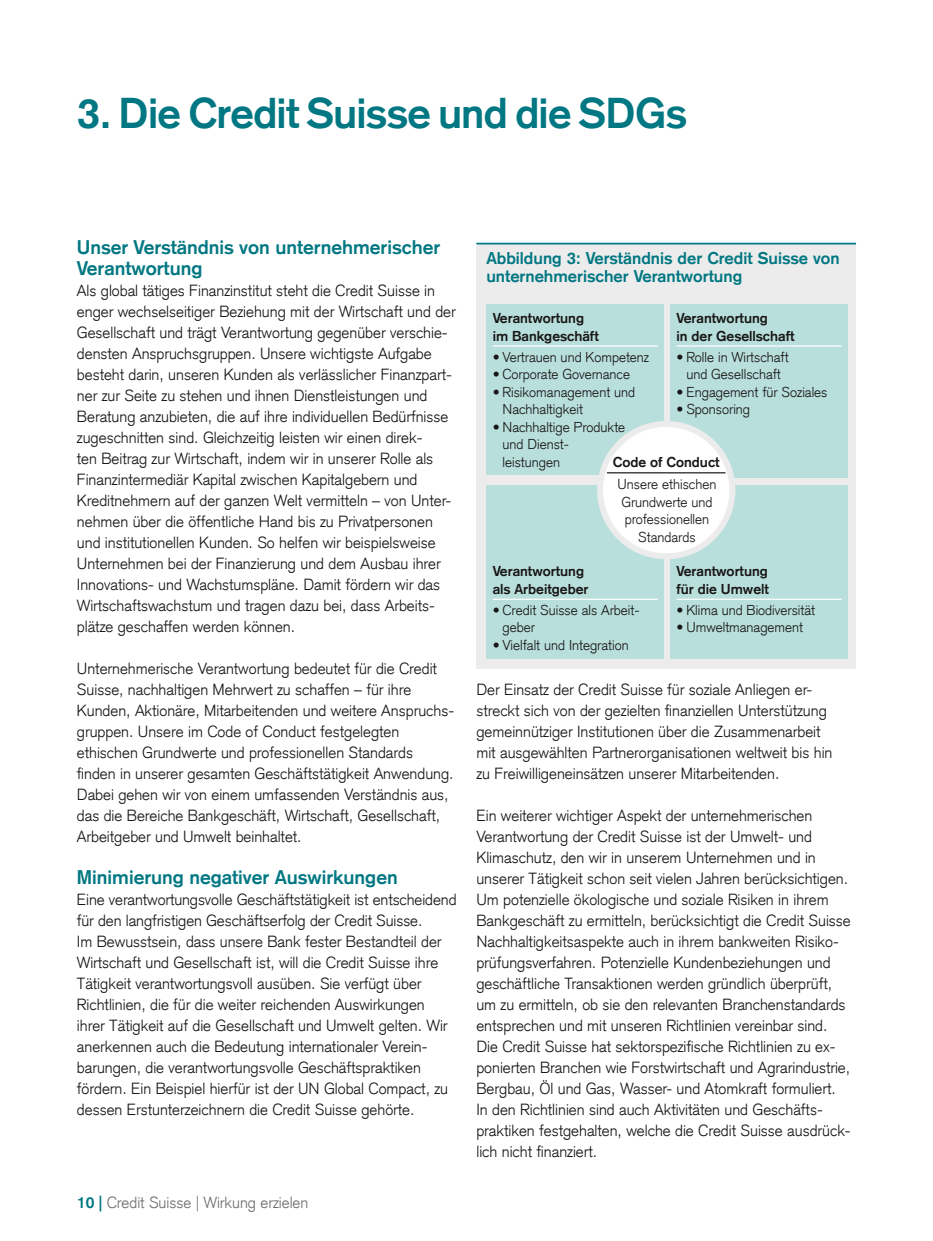
<style>
.page{position:relative;width:933px;height:1241px;background:#fff}
.page>*{position:absolute;margin:0;border:0;box-sizing:border-box;transform-origin:0 0}
.t1{font:700 42px "Credit Suisse Type";letter-spacing:-.015em;color:#007782}
.t2{font:700 19.25px/21px "Credit Suisse Type";color:#007782}
.t3{font:700 16.62px/17.5px "Credit Suisse Type";color:#007782}
.t4{font:300 15.75px/21px "Credit Suisse Type";color:#181716}
.t5{font:300 15.75px "Credit Suisse Type";color:#6e6e6e}
.t6{font:300 14px/17.5px "Credit Suisse Type";color:#181716}
.t7{font:700 14px/17.5px "Credit Suisse Type";color:#181716}
.s1{font-weight:700;color:#007782}
</style>
<div class="page">
<div style="left:476px;top:243px;width:380px;height:425px;background:#ececec"></div>
<div style="left:486px;top:304px;width:178px;height:171px;background:#b9dfdd"></div>
<hr style="left:492px;top:345px;width:166px;height:1px;background:#fff">
<div style="left:486px;top:485px;width:178px;height:173px;background:#b9dfdd"></div>
<hr style="left:492px;top:598px;width:166px;height:1px;background:#fff">
<div style="left:670px;top:304px;width:178px;height:174px;background:#b9dfdd"></div>
<hr style="left:676px;top:345px;width:165px;height:1px;background:#fff">
<div style="left:670px;top:485px;width:178px;height:173px;background:#b9dfdd"></div>
<hr style="left:676px;top:598px;width:165px;height:1px;background:#fff">
<div style="left:600px;top:424px;width:132px;height:132px;background:#fff;border-radius:50%"></div>
<div style="left:597px;top:421px;width:138px;height:138px;border:6px solid #ececec;border-radius:50%"></div>
<hr style="left:607px;top:472px;width:118px;height:1px;background:#181716">
<hr style="left:476px;top:243px;width:380px;height:1px;background:#007782">
<h1 class="t1" style="left:77px;top:88px;width:611px">3. Die Credit Suisse und die SDGs</h1>
<p class="t2" style="left:77px;top:236px;width:365px">Unser Verständnis von unternehmerischer<br>Verantwortung</p>
<p class="t4" style="left:77px;top:280px;width:380px">Als global tätiges Finanzinstitut steht die Credit Suisse in enger wechselseitiger Beziehung mit der Wirtschaft und der Gesellschaft und trägt Verantwortung gegenüber verschie&shy;densten Anspruchsgruppen. Unsere wichtigste Aufgabe besteht darin, unseren Kunden als verlässlicher Finanzpart&shy;ner zur Seite zu stehen und ihnen Dienstleistungen und Beratung anzubieten, die auf ihre individuellen Bedürfnisse zugeschnitten sind. Gleichzeitig leisten wir einen direk-<br>ten Beitrag zur Wirtschaft, indem wir in unserer Rolle als Finanzintermediär Kapital zwischen Kapitalgebern und Kreditnehmern auf der ganzen Welt vermitteln – von Unter&shy;nehmen über die öffentliche Hand bis zu Privatpersonen und institutionellen Kunden. So helfen wir beispielsweise Unternehmen bei der Finanzierung und dem Ausbau ihrer Innovations- und Wachstumspläne. Damit fördern wir das Wirtschaftswachstum und tragen dazu bei, dass Arbeits&shy;plätze geschaffen werden können.</p>
<p class="t4" style="left:77px;top:658px;width:378px">Unternehmerische Verantwortung bedeutet für die Credit Suisse, nachhaltigen Mehrwert zu schaffen – für ihre Kunden, Aktionäre, Mitarbeitenden und weitere Anspruchs&shy;gruppen. Unsere im Code of Conduct festgelegten ethischen Grundwerte und professionellen Standards finden in unserer gesamten Geschäftstätigkeit Anwendung.<br>Dabei gehen wir von einem umfassenden Verständnis aus, das die Bereiche Bankgeschäft, Wirtschaft, Gesellschaft, Arbeitgeber und Umwelt beinhaltet.</p>
<p class="t2" style="left:77px;top:866px;width:322px">Minimierung negativer Auswirkungen</p>
<p class="t4" style="left:77px;top:889px;width:381px">Eine verantwortungsvolle Geschäftstätigkeit ist entscheidend für den langfristigen Geschäftserfolg der Credit Suisse.<br>Im Bewusstsein, dass unsere Bank fester Bestandteil der Wirtschaft und Gesellschaft ist, will die Credit Suisse ihre Tätigkeit verantwortungsvoll ausüben. Sie verfügt über Richtlinien, die für die weiter reichenden Auswirkungen ihrer Tätigkeit auf die Gesellschaft und Umwelt gelten. Wir anerkennen auch die Bedeutung internationaler Verein&shy;barungen, die verantwortungsvolle Geschäftspraktiken fördern. Ein Beispiel hierfür ist der UN Global Compact, zu dessen Erstunterzeichnern die Credit Suisse gehörte.</p>
<p class="t5" style="left:77px;top:1192px;width:233px"><span class="s1">10 |</span> Credit Suisse | Wirkung erzielen</p>
<p class="t3" style="left:486px;top:250px;width:355px">Abbildung 3: Verständnis der Credit Suisse von unternehmerischer Verantwortung</p>
<p class="t7" style="left:492px;top:309px;width:108px">Verantwortung im Bankgeschäft</p>
<p class="t6" style="left:492px;top:348px;width:158px">• Vertrauen und Kompetenz</p>
<p class="t6" style="left:492px;top:365px;width:139px">• Corporate Governance</p>
<p class="t6" style="left:502px;top:383px;width:134px;text-indent:-10px">• Risikomanagement und<br>Nachhaltigkeit</p>
<p class="t6" style="left:502px;top:418px;width:124px;text-indent:-10px">• Nachhaltige Produkte und Dienst&shy;leistungen</p>
<p class="t7" style="left:676px;top:309px;width:120px">Verantwortung<br>in der Gesellschaft</p>
<p class="t6" style="left:676px;top:348px;width:114px;text-align:center">• Rolle in Wirtschaft und Gesellschaft</p>
<p class="t6" style="left:676px;top:383px;width:152px">• Engagement für Soziales</p>
<p class="t6" style="left:676px;top:400px;width:75px">• Sponsoring</p>
<p class="t7" style="left:613px;top:454px;width:108px">Code of Conduct</p>
<p class="t6" style="left:617px;top:475px;width:100px;text-align:center">Unsere ethischen<br>Grundwerte und professionellen<br>Standards</p>
<p class="t7" style="left:492px;top:562px;width:97px">Verantwortung als Arbeitgeber</p>
<p class="t6" style="left:502px;top:601px;width:137px;text-indent:-10px">• Credit Suisse als Arbeit&shy;geber</p>
<p class="t6" style="left:492px;top:636px;width:137px">• Vielfalt und Integration</p>
<p class="t7" style="left:676px;top:562px;width:94px">Verantwortung für die Umwelt</p>
<p class="t6" style="left:676px;top:601px;width:140px">• Klima und Biodiversität</p>
<p class="t6" style="left:676px;top:618px;width:128px">• Umweltmanagement</p>
<p class="t4" style="left:476px;top:679px;width:357px">Der Einsatz der Credit Suisse für soziale Anliegen er&shy;streckt sich von der gezielten finanziellen Unterstützung gemeinnütziger Institutionen über die Zusammenarbeit mit ausgewählten Partnerorganisationen weltweit bis hin zu Freiwilligeneinsätzen unserer Mitarbeitenden.</p>
<p class="t4" style="left:476px;top:805px;width:376px">Ein weiterer wichtiger Aspekt der unternehmerischen Verantwortung der Credit Suisse ist der Umwelt- und Klimaschutz, den wir in unserem Unternehmen und in unserer Tätigkeit schon seit vielen Jahren berücksichtigen.<br>Um potenzielle ökologische und soziale Risiken in ihrem Bankgeschäft zu ermitteln, berücksichtigt die Credit Suisse Nachhaltigkeitsaspekte auch in ihrem bankweiten Risiko&shy;prüfungsverfahren. Potenzielle Kundenbeziehungen und geschäftliche Transaktionen werden gründlich überprüft, um zu ermitteln, ob sie den relevanten Branchenstandards entsprechen und mit unseren Richtlinien vereinbar sind.<br>Die Credit Suisse hat sektorspezifische Richtlinien zu ex&shy;ponierten Branchen wie Forstwirtschaft und Agrarindustrie, Bergbau, Öl und Gas, Wasser- und Atomkraft formuliert.<br>In den Richtlinien sind auch Aktivitäten und Geschäfts&shy;praktiken festgehalten, welche die Credit Suisse ausdrück&shy;lich nicht finanziert.</p>
</div>
